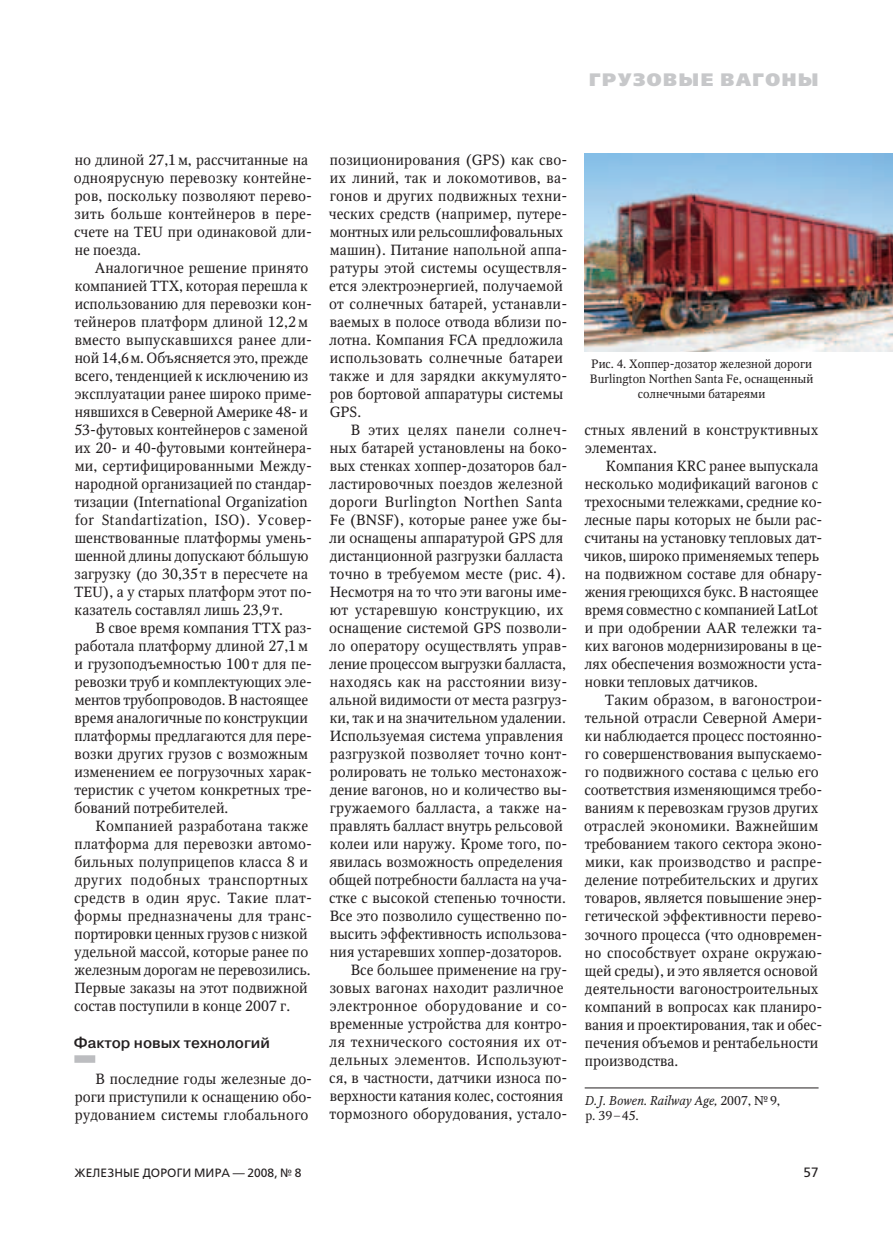
<style>
.page{position:relative;width:893px;height:1234px;background:#fff}
.page>*{position:absolute;margin:0;border:0;box-sizing:border-box;transform-origin:0 0}
.t1{font:800 18px "Free Set";letter-spacing:.09em;color:#c7c8ca}
.t2{font:500 15px "Pragmatica";color:#231f20}
.t3{font:14.7px/18px "Octava";color:#231f20}
.t4{font:14.7px "Octava";letter-spacing:.02em;color:#231f20}
.t5{font:14.7px "Octava";letter-spacing:.03em;color:#231f20}
.t6{font:14.7px "Octava";letter-spacing:.025em;color:#231f20}
.t7{font:13.5px "Free Set";color:#231f20}
.t8{font:italic 12.75px/15px "Octava";color:#231f20}
.t9{font:12px/15px "Octava";color:#231f20;text-align:center}
.t10{font:12px "Free Set";letter-spacing:.01em;color:#231f20}
.s1{font-style:normal}
</style>
<div class="page">
<svg style="left:74px;top:1055px;width:21px;height:7px"></svg>
<hr style="left:585px;top:1087px;width:234px;height:1px;background:#231f20">
<img style="left:585px;top:153px;width:308px;height:198px">
<p class="t1" style="left:589px;top:68px;width:231px">Грузовые вагоны</p>
<p class="t3" style="left:74px;top:151px;width:240px">но длиной 27,1м, рассчитанные на одноярусную перевозку контейне‑ ров, поскольку позволяют перево‑ зить больше контейнеров в пере‑ счете на TEU при одинаковой дли‑ не поезда.</p>
<p class="t3" style="left:74px;top:259px;width:240px;text-indent:21px">Аналогичное решение принято компанией TTX, которая перешла к использованию для перевозки кон‑ тейнеров платформ длиной 12,2м вместо выпускавшихся ранее дли‑ ной 14,6м. Объясняется это, прежде всего, тенденцией к исключению из эксплуатации ранее широко приме‑ нявшихся в Северной Америке 48- и 53‑футовых контейнеров с заменой их 20- и 40‑футовыми контейнера‑ ми, сертифицированными Между‑ народной организацией по стандар‑ тизации (International Organization for Standartization, ISO). Усовер‑ шенствованные платформы умень‑ шенной длины допускают бóльшую загрузку (до 30,35т в пересчете на TEU), а у старых платформ этот по‑ казатель составлял лишь 23,9т.</p>
<p class="t3" style="left:74px;top:619px;width:239px;text-indent:21px">В свое время компания TTX раз‑ работала платформу длиной 27,1м и грузоподъемностью 100 т для пе‑ ревозки труб и комплектующих эле‑ ментов трубопроводов. В настоящее время аналогичные по конструкции платформы предлагаются для пере‑ возки других грузов с возможным изменением ее погрузочных харак‑ теристик с учетом конкретных тре‑ бований потребителей.</p>
<p class="t3" style="left:74px;top:817px;width:240px;text-indent:21px">Компанией разработана также платформа для перевозки автомо‑ бильных полуприцепов класса 8 и других подобных транспортных средств в один ярус. Такие плат‑ формы предназначены для транс‑ портировки ценных грузов с низкой удельной массой, которые ранее по железным дорогам не перевозились.<br>Первые заказы на этот подвижной состав поступили в конце 2007 г.</p>
<p class="t2" style="left:74px;top:1032px;width:197px">Фактор новых технологий</p>
<p class="t3" style="left:75px;top:1069px;width:239px;text-align:justify;text-indent:21px">В последние годы железные до‑ роги приступили к оснащению обо‑ рудованием системы глобального</p>
<p class="t3" style="left:329px;top:151px;width:240px">позиционирования (GPS) как сво‑ их линий, так и локомотивов, ва‑ гонов и других подвижных техни‑ ческих средств (например, путере‑ монтных или рельсошлифовальных машин). Питание напольной аппа‑ ратуры этой системы осуществля‑ ется электроэнергией, получаемой от солнечных батарей, устанавли‑ ваемых в полосе отвода вблизи по‑ лотна. Компания FCA предложила использовать солнечные батареи также и для зарядки аккумулято‑ ров бортовой аппаратуры системы<br>GPS.</p>
<p class="t5" style="left:351px;top:421px;width:218px">В этих целях панели солнеч‑</p>
<p class="t3" style="left:330px;top:439px;width:239px">ных батарей установлены на боко‑</p>
<p class="t3" style="left:330px;top:457px;width:239px">вых стенках хоппер-дозаторов бал‑</p>
<p class="t3" style="left:329px;top:475px;width:235px">ластировочных поездов железной</p>
<p class="t6" style="left:330px;top:493px;width:234px">дороги Burlington Northen Santa</p>
<p class="t3" style="left:330px;top:511px;width:239px">Fe (BNSF), которые ранее уже бы‑</p>
<p class="t3" style="left:329px;top:529px;width:235px">ли оснащены аппаратурой GPS для</p>
<p class="t3" style="left:330px;top:547px;width:235px">дистанционной разгрузки балласта</p>
<p class="t3" style="left:330px;top:565px;width:238px">точно в требуемом месте (рис. 4).</p>
<p class="t3" style="left:330px;top:583px;width:239px">Несмотря на то что эти вагоны име‑</p>
<p class="t4" style="left:330px;top:601px;width:235px">ют устаревшую конструкцию, их</p>
<p class="t3" style="left:329px;top:619px;width:240px">оснащение системой GPS позволи‑</p>
<p class="t3" style="left:329px;top:637px;width:240px">ло оператору осуществлять управ‑</p>
<p class="t3" style="left:329px;top:655px;width:238px">ление процессом выгрузки балласта,</p>
<p class="t3" style="left:330px;top:673px;width:239px">находясь как на расстоянии визу‑</p>
<p class="t3" style="left:330px;top:691px;width:239px">альной видимости от места разгруз‑</p>
<p class="t3" style="left:330px;top:709px;width:237px">ки, так и на значительном удалении.</p>
<p class="t3" style="left:330px;top:727px;width:235px">Используемая система управления</p>
<p class="t3" style="left:330px;top:745px;width:239px">разгрузкой позволяет точно конт‑</p>
<p class="t3" style="left:330px;top:763px;width:239px">ролировать не только местонахож‑</p>
<p class="t3" style="left:330px;top:781px;width:239px">дение вагонов, но и количество вы‑</p>
<p class="t4" style="left:330px;top:799px;width:239px">гружаемого балласта, а также на‑</p>
<p class="t3" style="left:330px;top:817px;width:235px">правлять балласт внутрь рельсовой</p>
<p class="t3" style="left:330px;top:835px;width:239px">колеи или наружу. Кроме того, по‑</p>
<p class="t3" style="left:329px;top:853px;width:235px">явилась возможность определения</p>
<p class="t3" style="left:329px;top:871px;width:240px">общей потребности балласта на уча‑</p>
<p class="t3" style="left:329px;top:888px;width:238px">стке с высокой степенью точности.</p>
<p class="t3" style="left:330px;top:906px;width:239px">Все это позволило существенно по‑</p>
<p class="t3" style="left:330px;top:924px;width:239px">высить эффективность использова‑</p>
<p class="t3" style="left:330px;top:942px;width:234px">ния устаревших хоппер-дозаторов.</p>
<p class="t3" style="left:351px;top:960px;width:218px">Все большее применение на гру‑</p>
<p class="t3" style="left:330px;top:978px;width:235px">зовых вагонах находит различное</p>
<p class="t5" style="left:330px;top:997px;width:239px">электронное оборудование и со‑</p>
<p class="t3" style="left:330px;top:1014px;width:239px">временные устройства для контро‑</p>
<p class="t3" style="left:329px;top:1032px;width:240px">ля технического состояния их от‑</p>
<p class="t4" style="left:330px;top:1051px;width:239px">дельных элементов. Используют‑</p>
<p class="t3" style="left:329px;top:1068px;width:240px">ся, в частности, датчики износа по‑</p>
<p class="t3" style="left:330px;top:1086px;width:235px">верхности катания колес, состояния</p>
<p class="t3" style="left:330px;top:1104px;width:239px">тормозного оборудования, устало‑</p>
<p class="t9" style="left:590px;top:356px;width:225px">Рис. 4. Хоппер-дозатор железной дороги<br>Burlington Northen Santa Fe, оснащенный солнечными батареями</p>
<p class="t3" style="left:584px;top:421px;width:236px">стных явлений в конструктивных элементах.</p>
<p class="t3" style="left:584px;top:457px;width:240px;text-indent:22px">Компания KRC ранее выпускала несколько модификаций вагонов с трехосными тележками, средние ко‑ лесные пары которых не были рас‑ считаны на установку тепловых дат‑ чиков, широко применяемых теперь на подвижном составе для обнару‑ жения греющихся букс. В настоящее время совместно с компанией LatLot и при одобрении AAR тележки та‑ ких вагонов модернизированы в це‑ лях обеспечения возможности уста‑ новки тепловых датчиков.</p>
<p class="t3" style="left:584px;top:691px;width:240px;text-indent:21px">Таким образом, в вагонострои‑ тельной отрасли Северной Амери‑ ки наблюдается процесс постоянно‑ го совершенствования выпускаемо‑ го подвижного состава с целью его соответствия изменяющимся требо‑ ваниям к перевозкам грузов других отраслей экономики. Важнейшим требованием такого сектора эконо‑ мики, как производство и распре‑ деление потребительских и других товаров, является повышение энер‑ гетической эффективности перево‑ зочного процесса (что одновремен‑ но способствует охране окружаю‑ щей среды), и это является основой деятельности вагоностроительных компаний в вопросах как планиро‑ вания и проектирования, так и обес‑ печения объемов и рентабельности производства.</p>
<p class="t8" style="left:585px;top:1092px;width:197px">D. J. Bowen. Railway Age, <span class="s1">2007, №9, p. 39–45.</span></p>
<p class="t10" style="left:74px;top:1165px;width:229px">Железные дороги мира — 2008, № 8</p>
<p class="t7" style="left:804px;top:1163px;width:17px">57</p>
</div>
